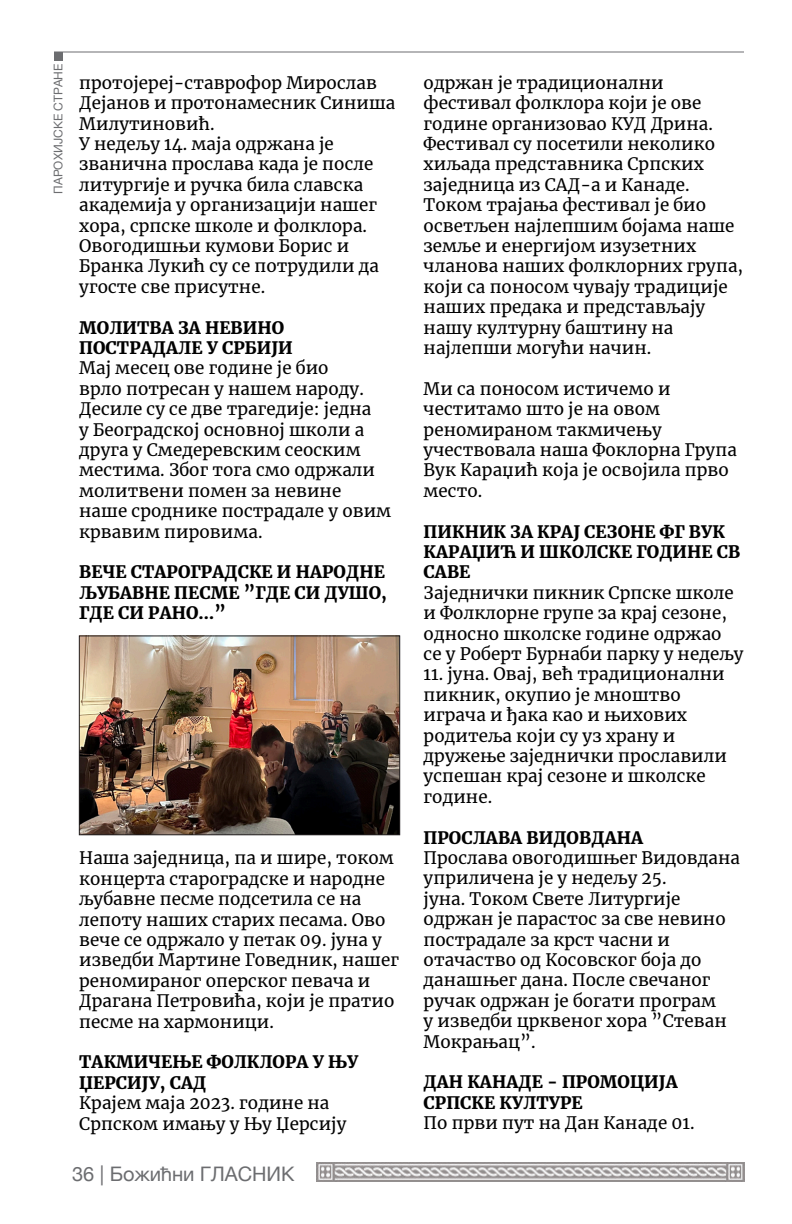
<style>
.page{position:relative;width:792px;height:1224px;background:#fff}
.page>*{position:absolute;margin:0;border:0;box-sizing:border-box;transform-origin:0 0}
.t1{font:20px "Helvetica Neue";color:#6c6d70}
.Glasnik_Body{font:17px/20.4px "Merriweather";letter-spacing:.005em;color:#000}
.Glasnik_Body-2{font:900 17px/20.4px "Merriweather";letter-spacing:.005em;color:#000}
.t2{font:12px "Helvetica Neue";color:#6c6d70}
</style>
<div class="page">
<img style="left:316px;top:1162px;width:429px;height:20px">
<hr style="left:54px;top:52px;width:690px;height:1px;background:#6c6d70">
<div style="left:54px;top:52px;width:9px;height:9px;background:#6c6d70"></div>
<img style="left:81px;top:638px;width:317px;height:195px">
<div style="left:79px;top:636px;width:321px;height:199px;border:1px solid #231f20"></div>
<p class="t2" style="left:50px;top:194px;width:131px;rotate:-90deg">ПАРОХИЈСКЕ СТРАНЕ</p>
<p class="Glasnik_Body" style="left:79px;top:72px;width:318px">протојереј-ставрофор Мирослав<br>Дејанов и протонамесник Синиша<br>Милутиновић.</p>
<p class="Glasnik_Body" style="left:79px;top:133px;width:301px">У недељу 14. маја одржана је званична прослава када је после литургије и ручка била славска академија у организацији нашег хора, српске школе и фолклора.<br>Овогодишњи кумови Борис и<br>Бранка Лукић су се потрудили да угосте све присутне.</p>
<p class="Glasnik_Body-2" style="left:79px;top:317px;width:215px">МОЛИТВА ЗА НЕВИНО<br>ПОСТРАДАЛЕ У СРБИЈИ</p>
<p class="Glasnik_Body" style="left:79px;top:357px;width:314px">Мај месец ове године је био<br>врло потресан у нашем народу.<br>Десиле су се две трагедије: једна<br>у Београдској основној школи а друга у Смедеревским сеоским местима. Због тога смо одржали молитвени помен за невине наше сроднике пострадале у овим крвавим пировима.</p>
<p class="Glasnik_Body-2" style="left:79px;top:561px;width:309px">ВЕЧЕ СТАРОГРАДСКЕ И НАРОДНЕ<br>ЉУБАВНЕ ПЕСМЕ ”ГДЕ СИ ДУШО,<br>ГДЕ СИ РАНО…”</p>
<p class="Glasnik_Body" style="left:79px;top:848px;width:321px">Наша заједница, па и шире, током концерта староградске и народне љубавне песме подсетила се на лепоту наших старих песама. Ово вече се одржало у петак 09. јуна у изведби Мартине Говедник, нашег реномираног оперског певача и<br>Драгана Петровића, који је пратио песме на хармоници.</p>
<p class="Glasnik_Body-2" style="left:79px;top:1052px;width:281px">ТАКМИЧЕЊЕ ФОЛКЛОРА У ЊУ<br>ЏЕРСИЈУ, САД</p>
<p class="Glasnik_Body" style="left:79px;top:1092px;width:269px">Крајем маја 2023. године на<br>Српском имању у Њу Џерсију</p>
<p class="t1" style="left:72px;top:1159px;width:224px">36 | Божићни ГЛАСНИК</p>
<p class="Glasnik_Body" style="left:424px;top:72px;width:321px">одржан је традиционални фестивал фолклора који је ове године организовао КУД Дрина.<br>Фестивал су посетили неколико хиљада представника Српских заједница из САД-а и Канаде.<br>Током трајања фестивал је био осветљен најлепшим бојама наше земље и енергијом изузетних чланова наших фолклорних група, који са поносом чувају традиције наших предака и представљају нашу културну баштину на најлепши могући начин.</p>
<p class="Glasnik_Body" style="left:424px;top:378px;width:315px">Ми са поносом истичемо и честитамо што је на овом реномираном такмичењу учествовала наша Фоклорна Група<br>Вук Караџић која је освојила прво место.</p>
<p class="Glasnik_Body-2" style="left:424px;top:521px;width:318px">ПИКНИК ЗА КРАЈ СЕЗОНЕ ФГ ВУК<br>КАРАЏИЋ И ШКОЛСКЕ ГОДИНЕ СВ<br>САВЕ</p>
<p class="Glasnik_Body" style="left:424px;top:582px;width:322px">Заједнички пикник Српске школе и Фолклорне групе за крај сезоне, односно школске године одржао се у Роберт Бурнаби парку у недељу</p>
<p class="Glasnik_Body" style="left:424px;top:663px;width:305px">11. јуна. Овај, већ традиционални пикник, окупио је мноштво играча и ђака као и њихових родитеља који су уз храну и дружење заједнички прославили успешан крај сезоне и школске године.</p>
<p class="Glasnik_Body-2" style="left:424px;top:827px;width:221px">ПРОСЛАВА ВИДОВДАНА</p>
<p class="Glasnik_Body" style="left:424px;top:847px;width:318px">Прослава овогодишњег Видовдана уприличена је у недељу 25.<br>јуна. Током Свете Литургије одржан је парастос за све невино пострадале за крст часни и отачаство од Косовског боја до данашњег дана. После свечаног ручак одржан је богати програм<br>у изведби црквеног хора ”Стеван<br>Мокрањац”.</p>
<p class="Glasnik_Body-2" style="left:424px;top:1071px;width:256px">ДАН КАНАДЕ - ПРОМОЦИЈА<br>СРПСКЕ КУЛТУРЕ</p>
<p class="Glasnik_Body" style="left:424px;top:1112px;width:272px">По први пут на Дан Канаде 01.</p>
</div>
